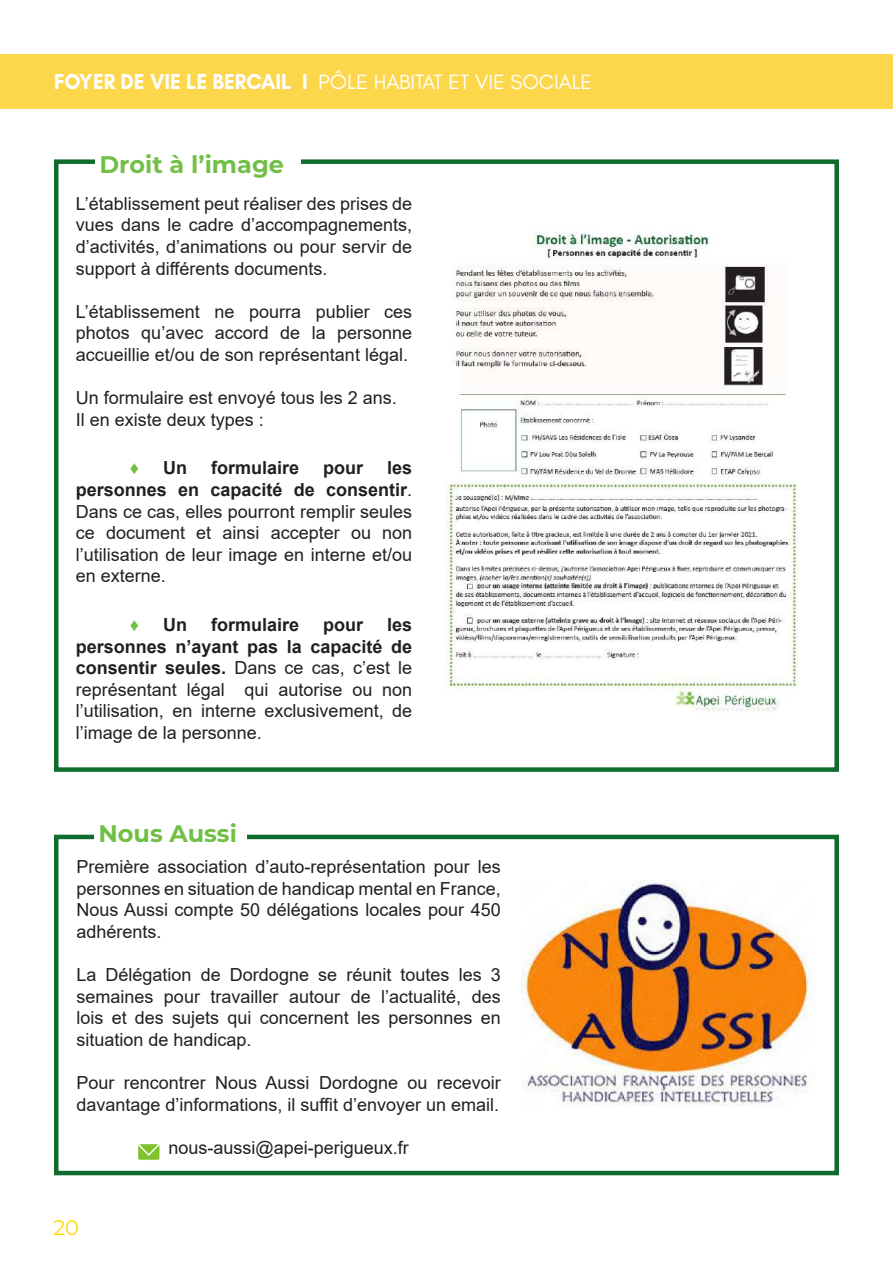
<style>
.page{position:relative;width:893px;height:1263px;background:#fff}
.page>*{position:absolute;margin:0;border:0;box-sizing:border-box;transform-origin:0 0}
.t1{font:700 24px "Montserrat";color:#71bf44}
.t2{font:21px "Glacial Indifference";color:#fff;scale:1.05 1}
.t3{font:21px "Montserrat";color:#fcdb04}
.t4{font:18px/21.6px "Arial";color:#231f20;text-align:justify}
.t5{font:700 18px "Arial";color:#231f20}
.t6{font:18px "Arial";color:#71bf44}
.s1{font-weight:700;font-size:22.05px}
.s2{font-weight:700}
</style>
<div class="page">
<div style="left:0;top:55px;width:893px;height:54px;background:#fcd74c"></div>
<div style="left:54px;top:835px;width:785px;height:340px;border:4px solid #0f6c2c"></div>
<div style="left:94px;top:819px;width:153px;height:31px;background:#fff"></div>
<img style="left:522px;top:881px;width:289px;height:225px">
<img style="left:138px;top:1144px;width:22px;height:16px">
<img style="left:446px;top:231px;width:352px;height:481px">
<div style="left:54px;top:159px;width:785px;height:613px;border:4px solid #0f6c2c"></div>
<div style="left:95px;top:150px;width:206px;height:28px;background:#fff"></div>
<p class="t2" style="left:54px;top:71px;width:514px"><span class="s1">FOYER DE VIE LE BERCAIL I</span> PÔLE HABITAT ET VIE SOCIALE</p>
<h1 class="t1" style="left:99px;top:147px;width:186px">Droit à l’image</h1>
<p class="t4" style="left:76px;top:193px;width:338px">L’établissement peut réaliser des prises de vues dans le cadre d’accompagnements, d’activités, d’animations ou pour servir de support à différents documents.</p>
<p class="t4" style="left:76px;top:301px;width:338px">L’établissement ne pourra publier ces photos qu’avec accord de la personne accueillie et/ou de son représentant légal.</p>
<p class="t4" style="left:76px;top:387px;width:323px">Un formulaire est envoyé tous les 2 ans.<br>Il en existe deux types :</p>
<p class="t6" style="left:130px;top:456px;width:11px">♦</p>
<p class="t5" style="left:163px;top:455px;width:25px">Un</p>
<p class="t5" style="left:211px;top:455px;width:90px">formulaire</p>
<p class="t5" style="left:323px;top:455px;width:41px">pour</p>
<p class="t4" style="left:76px;top:457px;width:338px;text-indent:311px"><span class="s2">les personnes en capacité de consentir</span>.<br>Dans ce cas, elles pourront remplir seules ce document et ainsi accepter ou non l’utilisation de leur image en interne et/ou en externe.</p>
<p class="t6" style="left:130px;top:612px;width:11px">♦</p>
<p class="t5" style="left:163px;top:612px;width:25px">Un</p>
<p class="t5" style="left:211px;top:612px;width:90px">formulaire</p>
<p class="t5" style="left:323px;top:612px;width:41px">pour</p>
<p class="t4" style="left:76px;top:614px;width:338px;text-indent:311px"><span class="s2">les personnes n’ayant pas la capacité de consentir seules.</span> Dans ce cas, c’est le représentant légal qui autorise ou non l’utilisation, en interne exclusivement, de l’image de la personne.</p>
<h1 class="t1" style="left:98px;top:817px;width:140px">Nous Aussi</h1>
<p class="t4" style="left:76px;top:856px;width:426px">Première association d’auto-représentation pour les personnes en situation de handicap mental en France, Nous Aussi compte 50 délégations locales pour 450 adhérents.</p>
<p class="t4" style="left:76px;top:964px;width:426px">La Délégation de Dordogne se réunit toutes les 3 semaines pour travailler autour de l’actualité, des lois et des sujets qui concernent les personnes en situation de handicap.</p>
<p class="t4" style="left:76px;top:1072px;width:426px">Pour rencontrer Nous Aussi Dordogne ou recevoir davantage d’informations, il suffit d’envoyer un email.</p>
<p class="t4" style="left:168px;top:1137px;width:242px">nous-aussi@apei-perigueux.fr</p>
<p class="t3" style="left:53px;top:1213px;width:27px">20</p>
</div>
